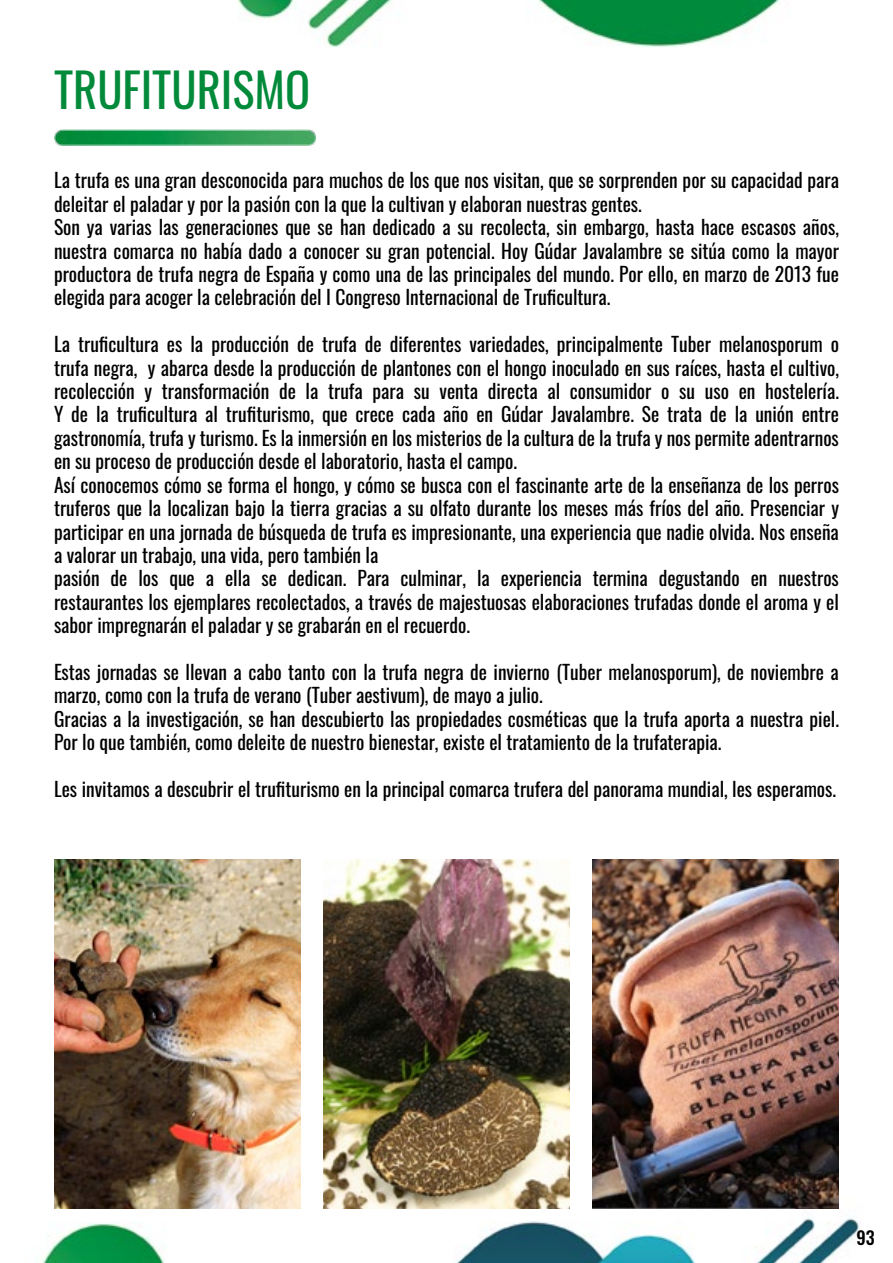
<style>
.page{position:relative;width:893px;height:1263px;background:#fff}
.page>*{position:absolute;margin:0;border:0;box-sizing:border-box;transform-origin:0 0}
.t1{font:46.5px "Oswald";color:#018a39}
.t2{font:19.5px/23.4px "Oswald";color:#000}
.t3{font:18px "Oswald";color:#000}
</style>
<div class="page">
<img style="left:36px;top:0;width:824px;height:1263px">
<img style="left:54px;top:129px;width:261px;height:16px">
<img style="left:592px;top:859px;width:247px;height:350px">
<img style="left:54px;top:859px;width:246px;height:350px">
<img style="left:323px;top:859px;width:247px;height:350px">
<h1 class="t1" style="left:54px;top:49px;width:258px">TRUFITURISMO</h1>
<p class="t2" style="left:54px;top:167px;width:787px">La trufa es una gran desconocida para muchos de los que nos visitan, que se sorprenden por su capacidad para deleitar el paladar y por la pasión con la que la cultivan y elaboran nuestras gentes.<br>Son ya varias las generaciones que se han dedicado a su recolecta, sin embargo, hasta hace escasos años, nuestra comarca no había dado a conocer su gran potencial. Hoy Gúdar Javalambre se sitúa como la mayor productora de trufa negra de España y como una de las principales del mundo. Por ello, en marzo de 2013 fue elegida para acoger la celebración del I Congreso Internacional de Truficultura.</p>
<p class="t2" style="left:54px;top:331px;width:787px">La truficultura es la producción de trufa de diferentes variedades, principalmente Tuber melanosporum o trufa negra, y abarca desde la producción de plantones con el hongo inoculado en sus raíces, hasta el cultivo, recolección y transformación de la trufa para su venta directa al consumidor o su uso en hostelería.<br>Y de la truficultura al trufiturismo, que crece cada año en Gúdar Javalambre. Se trata de la unión entre gastronomía, trufa y turismo. Es la inmersión en los misterios de la cultura de la trufa y nos permite adentrarnos en su proceso de producción desde el laboratorio, hasta el campo.<br>Así conocemos cómo se forma el hongo, y cómo se busca con el fascinante arte de la enseñanza de los perros truferos que la localizan bajo la tierra gracias a su olfato durante los meses más fríos del año. Presenciar y participar en una jornada de búsqueda de trufa es impresionante, una experiencia que nadie olvida. Nos enseña a valorar un trabajo, una vida, pero también la<br>pasión de los que a ella se dedican. Para culminar, la experiencia termina degustando en nuestros restaurantes los ejemplares recolectados, a través de majestuosas elaboraciones trufadas donde el aroma y el sabor impregnarán el paladar y se grabarán en el recuerdo.</p>
<p class="t2" style="left:54px;top:658px;width:786px">Estas jornadas se llevan a cabo tanto con la trufa negra de invierno (Tuber melanosporum), de noviembre a marzo, como con la trufa de verano (Tuber aestivum), de mayo a julio.<br>Gracias a la investigación, se han descubierto las propiedades cosméticas que la trufa aporta a nuestra piel.<br>Por lo que también, como deleite de nuestro bienestar, existe el tratamiento de la trufaterapia.</p>
<p class="t2" style="left:54px;top:775px;width:784px">Les invitamos a descubrir el trufiturismo en la principal comarca trufera del panorama mundial, les esperamos.</p>
<p class="t3" style="left:857px;top:1222px;width:20px">93</p>
</div>
